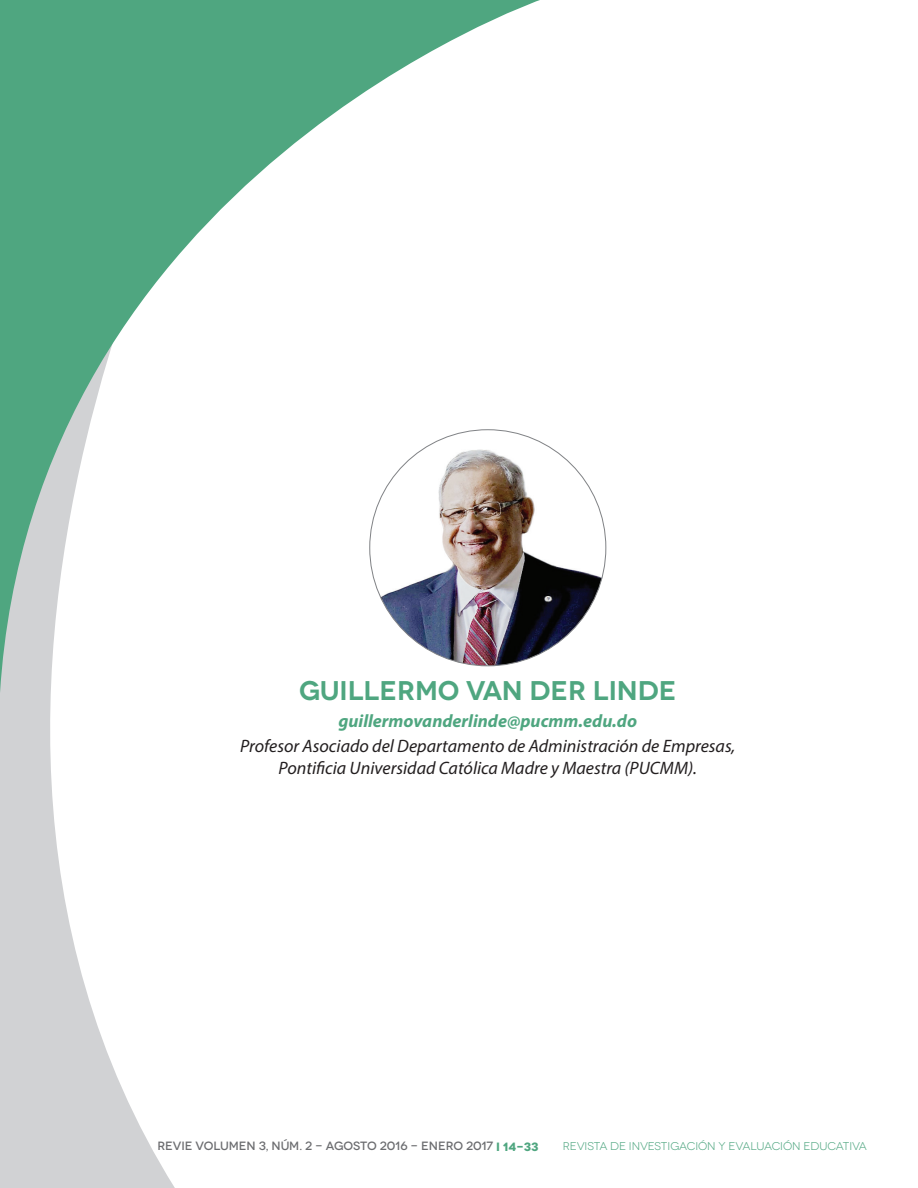
<style>
.page{position:relative;width:918px;height:1188px;background:#fff}
.page>*{position:absolute;margin:0;border:0;box-sizing:border-box;transform-origin:0 0}
.t1{font:600 27px "Novecentowide";color:#4fa680}
.t2{font:italic 18px/21.6px "Myriad Pro";color:#231f20;text-align:center}
.t3{font:italic 700 18px "Myriad Pro";color:#4fa680}
.t4{font:500 12px "Novecentowide";color:#6c6d70}
.t5{font:11.25px "Novecentowide";letter-spacing:-.01em;color:#4fa680}
.s1{font-weight:700;color:#4fa680}
</style>
<div class="page">
<svg style="left:0;top:693px;width:175px;height:495px;fill:#d1d2d4"></svg>
<svg style="left:0;top:0;width:540px;height:693px"></svg>
<img style="left:370px;top:430px;width:236px;height:236px;border-radius:118px">
<h1 class="t1" style="left:299px;top:674px;width:379px">GUILLERMO VAN DER LINDE</h1>
<p class="t3" style="left:339px;top:709px;width:300px">guillermovanderlinde@pucmm.edu.do</p>
<p class="t2" style="left:240px;top:735px;width:497px">Profesor Asociado del Departamento de Administración de Empresas,<br>Pontificia Universidad Católica Madre y Maestra (PUCMM).</p>
<p class="t4" style="left:158px;top:1139px;width:383px">REVIE VOLUMEN 3, NÚM. 2 - AGOSTO 2016 - ENERO 2017 <span class="s1">i 14-33</span></p>
<p class="t5" style="left:563px;top:1139px;width:306px">REVISTA DE INVESTIGACIÓN Y EVALUACIÓN EDUCATIVA</p>
</div>
